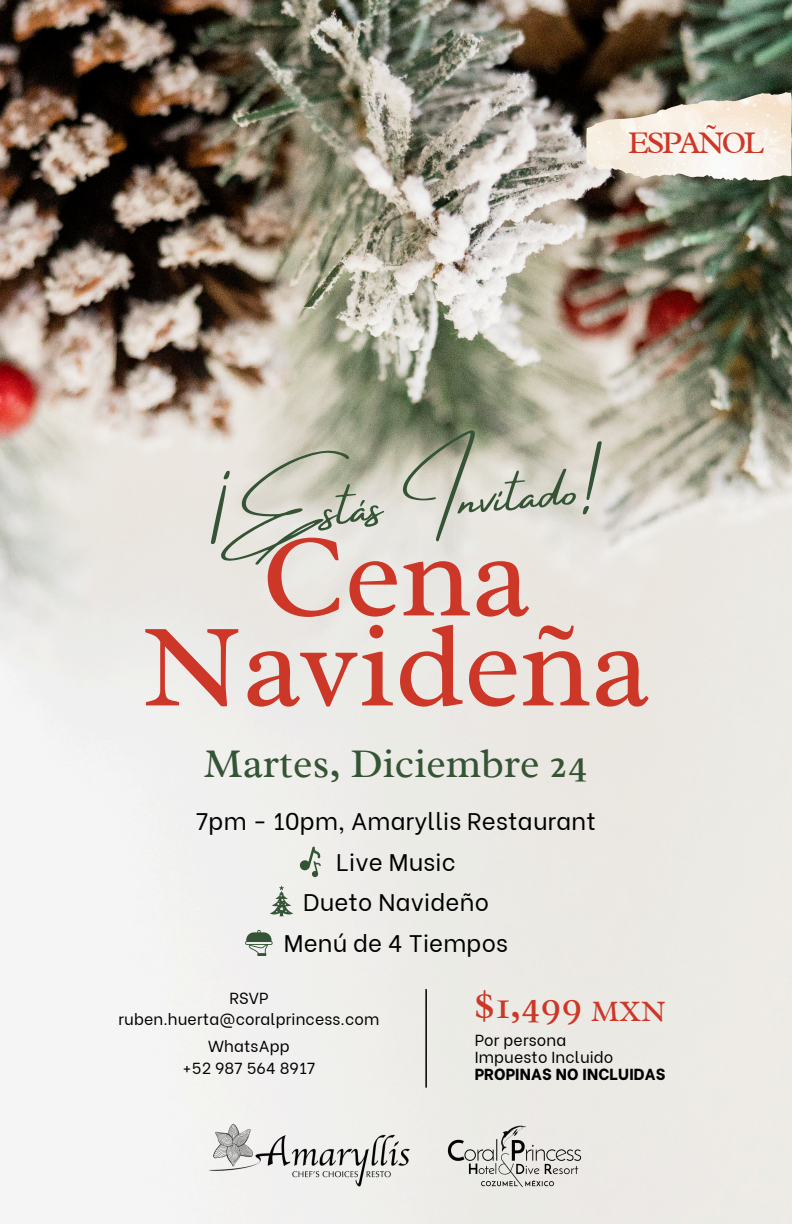
<style>
.page{position:relative;width:792px;height:1224px;background:#fff}
.page>*{position:absolute;margin:0;border:0;box-sizing:border-box;transform-origin:0 0}
.t1{font:120px/90px "Radley";color:#cd3728;text-align:center}
.t2{font:55px "Amsterdam Four";color:#355435}
.t3{font:41.2px "Radley";color:#355435}
.t4{font:40px "Radley";color:#cd3728}
.t5{font:32px "Radley";letter-spacing:-.095em;color:#cd3728}
.t6{font:30px "Radley";color:#cd3728}
.t7{font:24px/40.4px "Be Vietnam";letter-spacing:.01em;color:#000;text-align:center}
.t8{font:16px "Be Vietnam";letter-spacing:.01em;color:#000}
.t9{font:800 16px "Be Vietnam";letter-spacing:.01em;color:#000}
</style>
<div class="page">
<img style="left:0;top:0;width:792px;height:1224px">
<img style="left:444px;top:1119px;width:142px;height:72px">
<img style="left:206px;top:1119px;width:207px;height:72px">
<hr style="left:425px;top:989px;width:2px;height:99px;background:#000">
<svg style="left:270px;top:885px;width:23px;height:31px"></svg>
<svg style="left:299px;top:846px;width:21px;height:31px"></svg>
<svg style="left:245px;top:930px;width:27px;height:25px"></svg>
<img style="left:586px;top:92px;width:206px;height:89px">
<h3 class="t5" style="left:628px;top:122px;width:137px">ESPAÑOL</h3>
<p class="t2" style="left:202px;top:491px;width:386px;rotate:-5deg">¡Estás Invitado!</p>
<p class="t1" style="left:141px;top:531px;width:510px">Cena<br>Navideña</p>
<p class="t3" style="left:204px;top:737px;width:385px">Martes, Diciembre 24</p>
<p class="t7" style="left:196px;top:799px;width:401px">7pm - 10pm, Amaryllis Restaurant<br>Live Music<br>Dueto Navideño<br>Menú de 4 Tiempos</p>
<p class="t8" style="left:229px;top:985px;width:41px">RSVP</p>
<h4 class="t8" style="left:118px;top:1006px;width:262px">ruben.huerta@coralprincess.com</h4>
<h2 class="t8" style="left:208px;top:1033px;width:83px">WhatsApp</h2>
<h1 class="t8" style="left:183px;top:1055px;width:134px">+52 987 564 8917</h1>
<p class="t4" style="left:475px;top:979px;width:110px">$1,499</p>
<p class="t6" style="left:591px;top:992px;width:76px">MXN</p>
<h3 class="t8" style="left:475px;top:1027px;width:93px">Por persona</h3>
<h5 class="t8" style="left:475px;top:1044px;width:140px">Impuesto Incluido</h5>
<p class="t9" style="left:475px;top:1061px;width:192px">PROPINAS NO INCLUIDAS</p>
</div>
